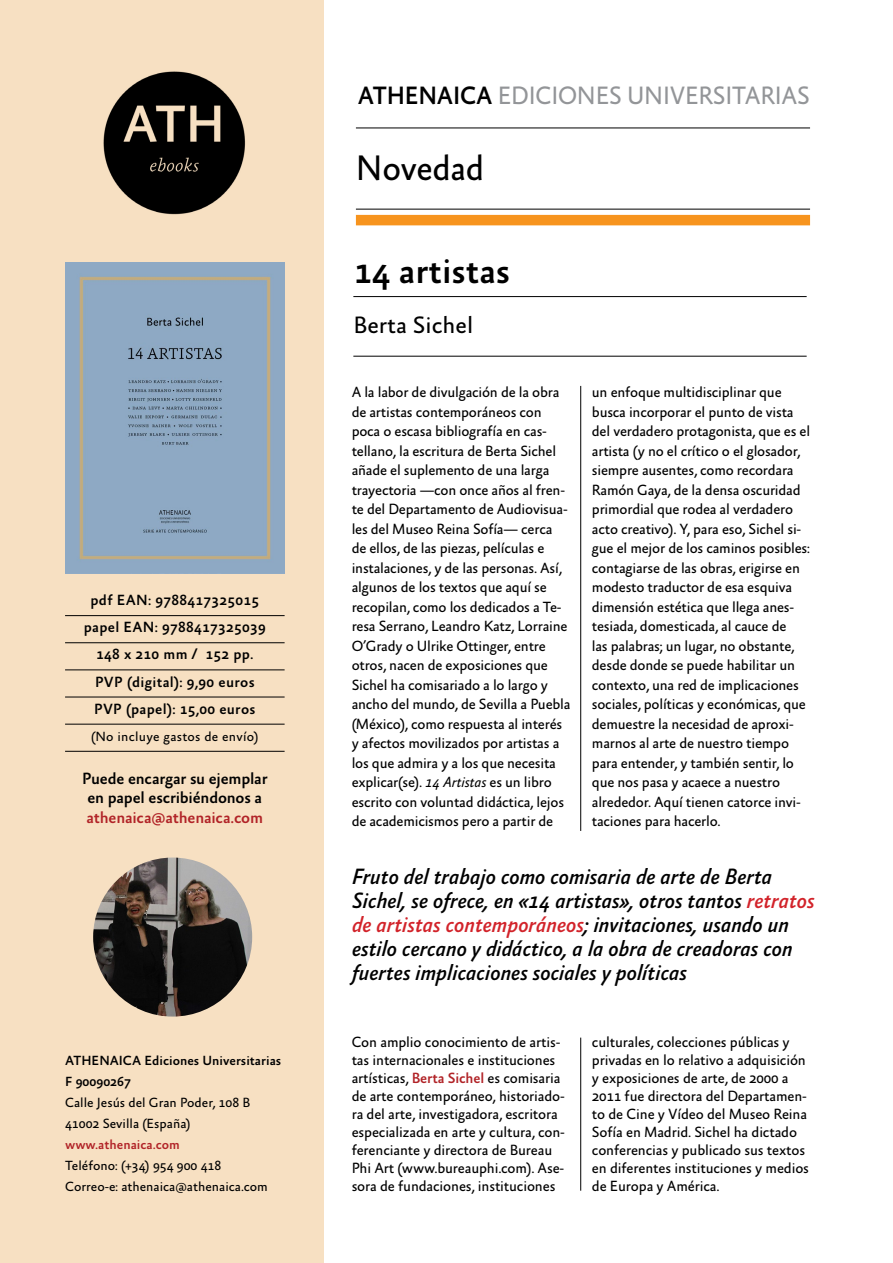
<style>
.page{position:relative;width:893px;height:1263px;background:#fff}
.page>*{position:absolute;margin:0;border:0;box-sizing:border-box;transform-origin:0 0}
.t1{font:500 36px "Absara Sans Pro";color:#000}
.t2{font:36px "Absara Sans Pro";letter-spacing:-.01em;color:#000;scale:.95 1}
.t3{font:25.5px "Absara Sans Pro";letter-spacing:-.01em;color:#939598;scale:.95 1}
.t4{font:24px "Absara Sans Pro";color:#000}
.t5{font:italic 500 22.5px/24px "Absara Sans Pro";letter-spacing:-.015em;color:#000}
.t6{font:500 16.5px/19.5px "Absara Sans Pro";letter-spacing:-.015em;color:#000;text-align:center}
.t7{font:500 16.5px "Absara Sans Pro";letter-spacing:-.01em;color:#b12327}
.t8{font:15px/19.5px "Absara Sans Pro";letter-spacing:-.015em;color:#000}
.t9{font:500 15px/27.2px "Absara Sans Pro";letter-spacing:.02em;color:#000;text-align:center}
.t10{font:13.5px/21px "Absara Sans Pro";color:#000}
.t11{font:500 13.5px/21px "Absara Sans Pro";color:#000}
.t12{font:13.5px "Absara Sans Pro";letter-spacing:.02em;color:#000}
.t13{font:500 13.5px "Absara Sans Pro";color:#b12327}
.s1{font-weight:500;color:#000}
.s2{font-style:italic}
.s3{color:#d2232a}
.s4{font-weight:500;color:#b12327}
</style>
<div class="page">
<div style="left:0;top:0;width:323px;height:1263px;background:#f7e0c2"></div>
<hr style="left:356px;top:209px;width:454px;height:1px;background:#000">
<hr style="left:356px;top:128px;width:454px;height:1px;background:#000">
<div style="left:356px;top:215px;width:454px;height:10px;background:#f7941e"></div>
<hr style="left:580px;top:386px;width:1px;height:445px;background:#000">
<hr style="left:353px;top:296px;width:454px;height:1px;background:#000">
<hr style="left:353px;top:356px;width:454px;height:1px;background:#000">
<img style="left:65px;top:263px;width:219px;height:311px">
<img style="left:103px;top:71px;width:143px;height:144px">
<hr style="left:65px;top:615px;width:220px;height:1px;background:#000">
<hr style="left:65px;top:642px;width:220px;height:1px;background:#000">
<hr style="left:65px;top:670px;width:220px;height:1px;background:#000">
<hr style="left:65px;top:697px;width:220px;height:1px;background:#000">
<hr style="left:65px;top:724px;width:220px;height:1px;background:#000">
<hr style="left:65px;top:751px;width:220px;height:1px;background:#000">
<hr style="left:580px;top:1037px;width:1px;height:154px;background:#000">
<img style="left:93px;top:857px;width:159px;height:159px;border-radius:80px">
<p class="t9" style="left:84px;top:587px;width:184px">pdf EAN: 9788417325015 papel EAN: 9788417325039<br>148 x 210 mm / 152 pp.<br>PVP (digital): 9,90 euros<br>PVP (papel): 15,00 euros</p>
<p class="t12" style="left:91px;top:729px;width:169px">(No incluye gastos de envío)</p>
<p class="t6" style="left:82px;top:769px;width:187px">Puede encargar su ejemplar en papel escribiéndonos a</p>
<p class="t7" style="left:86px;top:808px;width:178px">athenaica@athenaica.com</p>
<p class="t11" style="left:65px;top:1050px;width:218px">ATHENAICA Ediciones Universitarias<br>F 90090267</p>
<p class="t10" style="left:65px;top:1092px;width:187px">Calle Jesús del Gran Poder, 108 B<br>41002 Sevilla (España)</p>
<p class="t13" style="left:65px;top:1137px;width:116px">www.athenaica.com</p>
<p class="t10" style="left:65px;top:1155px;width:204px">Teléfono: (+34) 954 900 418<br>Correo-e: athenaica@athenaica.com</p>
<h2 class="t3" style="left:358px;top:81px;width:477px"><span class="s1">ATHENAICA</span> EDICIONES UNIVERSITARIAS</h2>
<h1 class="t2" style="left:356px;top:149px;width:137px">Novedad</h1>
<h1 class="t1" style="left:353px;top:252px;width:158px">14 artistas</h1>
<h3 class="t4" style="left:353px;top:312px;width:121px">Berta Sichel</h3>
<p class="t8" style="left:352px;top:383px;width:220px">A la labor de divulgación de la obra de artistas contemporáneos con poca o escasa bibliografía en cas&shy;tellano, la escritura de Berta Sichel añade el suplemento de una larga trayectoria —con once años al fren&shy;te del Departamento de Audiovisua&shy;les del Museo Reina Sofía— cerca de ellos, de las piezas, películas e instalaciones, y de las personas. Así, algunos de los textos que aquí se recopilan, como los dedicados a Te&shy;resa Serrano, Leandro Katz, Lorraine O’Grady o Ulrike Ottinger, entre otros, nacen de exposiciones que Sichel ha comisariado a lo largo y ancho del mundo, de Sevilla a Puebla (México), como respuesta al interés y afectos movilizados por artistas a los que admira y a los que necesita explicar(se). <span class="s2">14 Artistas</span> es un libro escrito con voluntad didáctica, lejos de academicismos pero a partir de</p>
<p class="t8" style="left:592px;top:383px;width:220px">un enfoque multidisciplinar que busca incorporar el punto de vista del verdadero protagonista, que es el artista (y no el crítico o el glosador, siempre ausentes, como recordara Ramón Gaya, de la densa oscuridad primordial que rodea al verdadero acto creativo). Y, para eso, Sichel si&shy;gue el mejor de los caminos posibles: contagiarse de las obras, erigirse en modesto traductor de esa esquiva dimensión estética que llega anes&shy;tesiada, domesticada, al cauce de<br>las palabras; un lugar, no obstante, desde donde se puede habilitar un contexto, una red de implicaciones sociales, políticas y económicas, que demuestre la necesidad de aproxi&shy;marnos al arte de nuestro tiempo para entender, y también sentir, lo que nos pasa y acaece a nuestro alrededor. Aquí tienen catorce invi&shy;taciones para hacerlo.</p>
<p class="t5" style="left:352px;top:865px;width:464px">Fruto del trabajo como comisaria de arte de Berta Sichel, se ofrece, en «14 artistas», otros tantos <span class="s3">retratos de artistas contemporáneos</span>; invitaciones, usando un estilo cercano y didáctico, a la obra de creadoras con fuertes implicaciones sociales y políticas</p>
<p class="t8" style="left:352px;top:1033px;width:215px;line-height:18px">Con amplio conocimiento de artis&shy;tas internacionales e instituciones artísticas, <span class="s4">Berta Sichel</span> es comisaria de arte contemporáneo, historiado&shy;ra del arte, investigadora, escritora especializada en arte y cultura, con&shy;ferenciante y directora de Bureau Phi Art (www.bureauphi.com). Ase&shy;sora de fundaciones, instituciones</p>
<p class="t8" style="left:592px;top:1033px;width:219px;line-height:18px">culturales, colecciones públicas y privadas en lo relativo a adquisición y exposiciones de arte, de 2000 a 2011 fue directora del Departamen&shy;to de Cine y Vídeo del Museo Reina Sofía en Madrid. Sichel ha dictado conferencias y publicado sus textos en diferentes instituciones y medios de Europa y América.</p>
</div>
